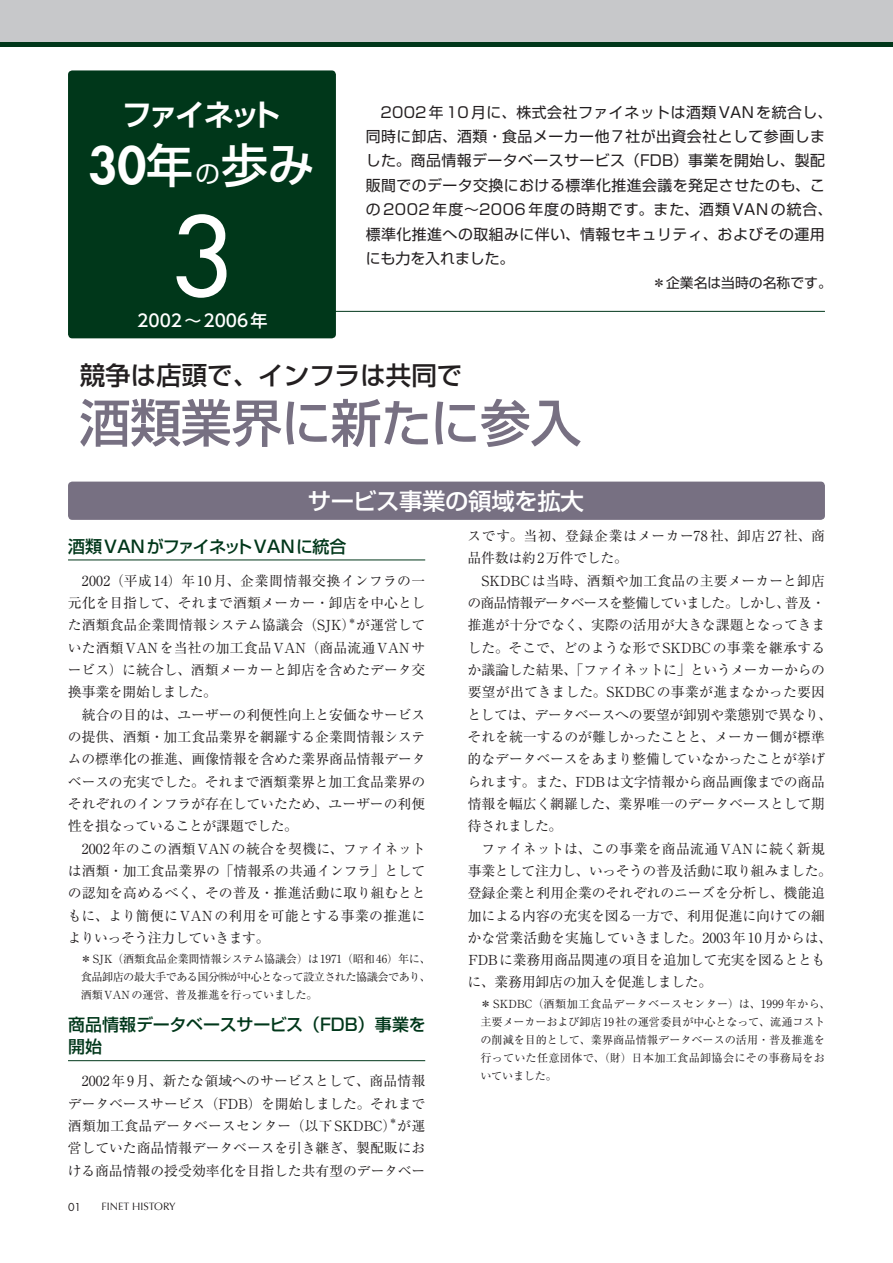
<style>
.page{position:relative;width:893px;height:1263px;background:#fff}
.page>*{position:absolute;margin:0;border:0;box-sizing:border-box;transform-origin:0 0}
.t1{font:106.35px "Futura";color:#fff}
.t2{font:500 51px "Shin Go Pr 6 N";letter-spacing:-.02em;color:#777082}
.t3{font:500 46.8px "Shin Go Pr 6 N";color:#fff}
.t4{font:700 29.7px "Shin Go Pr 6 N De";letter-spacing:-.115em;color:#fff}
.t5{font:500 25.5px "Shin Go Pr 6 N";color:#231f20}
.t6{font:500 23.4px "Shin Go Pr 6 N";letter-spacing:-.015em;color:#fff}
.t7{font:500 16.95px/22.4px "Shin Go Pr 6 N";color:#00371a}
.t8{font:500 16.95px "UD Shin Go Pr 6 N";color:#fff}
.t9{font:14.85px/24.5px "Shin Go Pr 6 N";letter-spacing:.035em;color:#231f20}
.t10{font:13.8px/22.4px "Ryumin Pr 6 N";letter-spacing:-.005em;color:#231f20}
.t11{font:13.8px "Shin Go Pr 6 N";color:#231f20}
.t12{font:11.1px/18px "Ryumin Pr 6 N";color:#231f20;text-align:justify}
.t13{font:10.65px "Optima";color:#231f20}
.t14{font:10.65px "Futura";color:#231f20}
.t15{font:8.1px "Ryumin Pr 6 N";color:#231f20}
.s1{font-family:"Futura";font-weight:800;font-size:49.95px}
.s2{font-weight:400;font-size:24.45px}
</style>
<div class="page">
<div style="left:0;top:0;width:893px;height:43px;background:#c7c8ca"></div>
<hr style="left:0;top:43px;width:893px;height:4px;background:#00371a">
<hr style="left:68px;top:560px;width:357px;height:1px;background:#00371a">
<hr style="left:68px;top:1060px;width:357px;height:1px;background:#00371a">
<div style="left:68px;top:70px;width:268px;height:268px;background:#00371a;border-radius:4px"></div>
<hr style="left:319px;top:311px;width:506px;height:1px;background:#00371a">
<div style="left:68px;top:482px;width:757px;height:38px;background:#777082;border-radius:4px"></div>
<h3 class="t4" style="left:122px;top:90px;width:160px">ファイネット</h3>
<h3 class="t3" style="left:88px;top:127px;width:228px"><span class="s1">30</span>年<span class="s2">の</span>歩み</h3>
<h1 class="t1" style="left:171px;top:188px;width:63px">3</h1>
<p class="t8" style="left:137px;top:307px;width:132px">2002〜2006年</p>
<p class="t9" style="left:366px;top:99px;width:468px">　2002年10月に、株式会社ファイネットは酒類VANを統合し、同時に卸店、酒類・食品メーカー他7社が出資会社として参画しました。商品情報データベースサービス（FDB）事業を開始し、製配販間でのデータ交換における標準化推進会議を発足させたのも、この2002年度～2006年度の時期です。また、酒類VANの統合、標準化推進への取組みに伴い、情報セキュリティ、およびその運用にも力を入れました。</p>
<p class="t11" style="left:652px;top:271px;width:181px">＊企業名は当時の名称です。</p>
<h3 class="t5" style="left:80px;top:354px;width:384px">競争は店頭で、インフラは共同で</h3>
<h2 class="t2" style="left:80px;top:381px;width:503px">酒類業界に新たに参入</h2>
<h3 class="t6" style="left:308px;top:481px;width:278px">サービス事業の領域を拡大</h3>
<p class="t7" style="left:68px;top:534px;width:280px">酒類VANがファイネットVANに統合</p>
<p class="t10" style="left:68px;top:569px;width:359px;text-align:justify">　2002（平成14）年10月、企業間情報交換インフラの一元化を目指して、それまで酒類メーカー・卸店を中心とした酒類食品企業間情報システム協議会（SJK）が運営して</p>
<p class="t15" style="left:348px;top:614px;width:10px">＊</p>
<p class="t10" style="left:68px;top:636px;width:359px">いた酒類VANを当社の加工食品VAN（商品流通VANサービス）に統合し、酒類メーカーと卸店を含めたデータ交換事業を開始しました。<br>　統合の目的は、ユーザーの利便性向上と安価なサービスの提供、酒類・加工食品業界を網羅する企業間情報システムの標準化の推進、画像情報を含めた業界商品情報データベースの充実でした。それまで酒類業界と加工食品業界のそれぞれのインフラが存在していたため、ユーザーの利便性を損なっていることが課題でした。<br>　2002年のこの酒類VANの統合を契機に、ファイネットは酒類・加工食品業界の「情報系の共通インフラ」としての認知を高めるべく、その普及・推進活動に取り組むとともに、より簡便にVANの利用を可能とする事業の推進によりいっそう注力していきます。</p>
<p class="t12" style="left:81px;top:949px;width:352px">＊SJK（酒類食品企業間情報システム協議会）は1971（昭和46）年に、食品卸店の最大手である国分㈱が中心となって設立された協議会であり、酒類VANの運営、普及推進を行っていました。</p>
<p class="t7" style="left:68px;top:1012px;width:359px">商品情報データベースサービス（FDB）事業を開始</p>
<p class="t10" style="left:68px;top:1069px;width:359px;text-align:justify">　2002年9月、新たな領域へのサービスとして、商品情報データベースサービス（FDB）を開始しました。それまで酒類加工食品データベースセンター（以下SKDBC）が運</p>
<p class="t15" style="left:389px;top:1115px;width:10px">＊</p>
<p class="t10" style="left:68px;top:1136px;width:359px">営していた商品情報データベースを引き継ぎ、製配販における商品情報の授受効率化を目指した共有型のデータベー</p>
<p class="t14" style="left:68px;top:1199px;width:15px">01</p>
<p class="t13" style="left:102px;top:1200px;width:76px">FINET HISTORY</p>
<p class="t10" style="left:467px;top:524px;width:366px">スです。当初、登録企業はメーカー78社、卸店27社、商品件数は約2万件でした。<br>　SKDBCは当時、酒類や加工食品の主要メーカーと卸店の商品情報データベースを整備していました。しかし、普及・推進が十分でなく、実際の活用が大きな課題となってきました。そこで、どのような形でSKDBCの事業を継承するか議論した結果、「ファイネットに」というメーカーからの要望が出てきました。SKDBCの事業が進まなかった要因としては、データベースへの要望が卸別や業態別で異なり、それを統一するのが難しかったことと、メーカー側が標準的なデータベースをあまり整備していなかったことが挙げられます。また、FDBは文字情報から商品画像までの商品情報を幅広く網羅した、業界唯一のデータベースとして期待されました。<br>　ファイネットは、この事業を商品流通VANに続く新規事業として注力し、いっそうの普及活動に取り組みました。登録企業と利用企業のそれぞれのニーズを分析し、機能追加による内容の充実を図る一方で、利用促進に向けての細かな営業活動を実施していきました。2003年10月からは、<br>FDBに業務用商品関連の項目を追加して充実を図るとともに、業務用卸店の加入を促進しました。</p>
<p class="t12" style="left:480px;top:994px;width:352px;text-align:left">＊SKDBC（酒類加工食品データベースセンター）は、1999年から、主要メーカーおよび卸店19社の運営委員が中心となって、流通コストの削減を目的として、業界商品情報データベースの活用・普及推進を行っていた任意団体で、（財）日本加工食品卸協会にその事務局をおいていました。</p>
</div>
